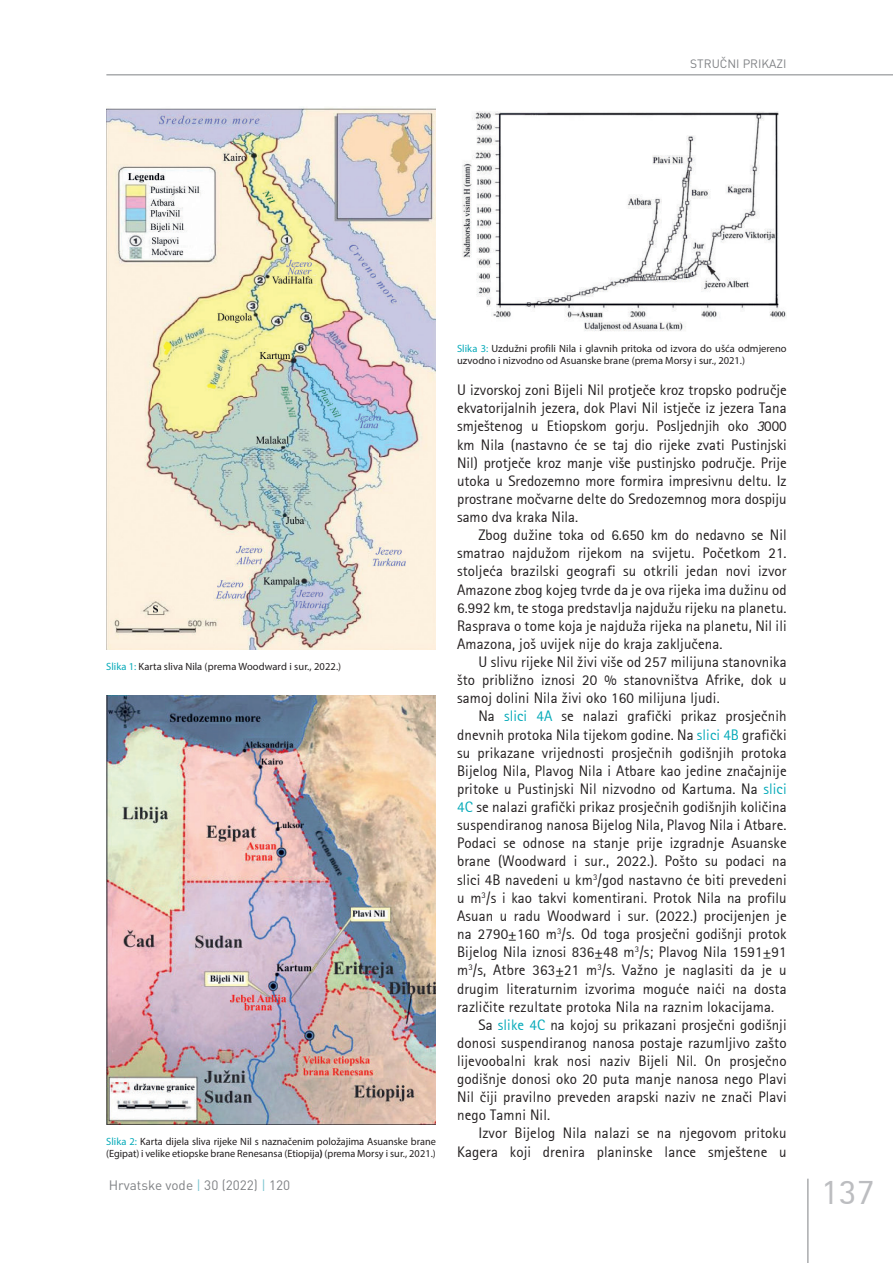
<style>
.page{position:relative;width:893px;height:1263px;background:#fff}
.page>*{position:absolute;margin:0;border:0;box-sizing:border-box;transform-origin:0 0}
.t1{font:36px "Agfa Rotis Sans Serif";color:#bcbdc0}
.t2{font:15px/18.1px "Agfa Rotis Sans Serif";letter-spacing:.01em;color:#231f20;text-align:justify}
.t3{font:13.5px "DIN Pro";color:#808285}
.t4{font:12px "DIN Pro";color:#808285}
.t5{font:10.5px/12px "Myriad Pro";color:#231f20}
.s1{color:#07aab9}
.s2{font-weight:700}
.s3{font-style:italic}
.s4{color:#7dc6d1}
</style>
<div class="page">
<hr style="left:808px;top:1179px;width:1px;height:84px;background:#808285">
<hr style="left:106px;top:75px;width:787px;height:1px;background:#808285">
<img style="left:106px;top:108px;width:330px;height:541px">
<img style="left:106px;top:695px;width:330px;height:429px">
<img style="left:462px;top:111px;width:325px;height:220px">
<p class="t4" style="left:690px;top:55px;width:98px">STRUČNI PRIKAZI</p>
<p class="t5" style="left:106px;top:660px;width:236px"><span class="s1">Slika 1:</span> Karta sliva Nila (prema Woodward i sur., 2022.)</p>
<p class="t5" style="left:106px;top:1135px;width:331px"><span class="s1">Slika 2:</span> Karta dijela sliva rijeke Nil s naznačenim položajima Asuanske brane (Egipat) i velike etiopske brane Renesansa (Etiopija<span class="s2">)</span> (prema Morsy i sur., 2021.)</p>
<p class="t5" style="left:457px;top:342px;width:331px"><span class="s1">Slika 3:</span> Uzdužni profili Nila i glavnih pritoka od izvora do ušća odmjereno uzvodno i nizvodno od Asuanske brane (prema Morsy i sur., 2021.)</p>
<p class="t2" style="left:457px;top:381px;width:331px">U izvorskoj zoni Bijeli Nil protječe kroz tropsko područje ekvatorijalnih jezera, dok Plavi Nil istječe iz jezera Tana smještenog u Etiopskom gorju. Posljednjih oko <span class="s3">3</span>000 km Nila (nastavno će se taj dio rijeke zvati Pustinjski Nil) protječe kroz manje više pustinjsko područje. Prije utoka u Sredozemno more formira impresivnu deltu. Iz prostrane močvarne delte do Sredozemnog mora dospiju samo dva kraka Nila.</p>
<p class="t2" style="left:457px;top:526px;width:331px;text-indent:21px">Zbog dužine toka od 6.650 km do nedavno se Nil smatrao najdužom rijekom na svijetu. Početkom 21. stoljeća brazilski geografi su otkrili jedan novi izvor Amazone zbog kojeg tvrde da je ova rijeka ima dužinu od 6.992 km, te stoga predstavlja najdužu rijeku na planetu.<br>Rasprava o tome koja je najduža rijeka na planetu, Nil ili Amazona, još uvijek nije do kraja zaključena.</p>
<p class="t2" style="left:457px;top:653px;width:331px;text-indent:21px">U slivu rijeke Nil živi više od 257 milijuna stanovnika što približno iznosi 20 % stanovništva Afrike, dok u samoj dolini Nila živi oko 160 milijuna ljudi.</p>
<p class="t2" style="left:478px;top:707px;width:310px">Na <span class="s1">slici 4A</span> se nalazi grafički prikaz prosječnih</p>
<p class="t2" style="left:457px;top:725px;width:331px">dnevnih protoka Nila tijekom godine. Na <span class="s1">slici 4B</span> grafički</p>
<p class="t2" style="left:457px;top:743px;width:331px">su prikazane vrijednosti prosječnih godišnjih protoka</p>
<p class="t2" style="left:457px;top:761px;width:331px">Bijelog Nila, Plavog Nila i Atbare kao jedine značajnije</p>
<p class="t2" style="left:457px;top:779px;width:331px">pritoke u Pustinjski Nil nizvodno od Kartuma. Na <span class="s1">slici</span></p>
<p class="t2" style="left:457px;top:798px;width:331px"><span class="s1">4C</span> se nalazi grafički prikaz prosječnih godišnjih količina</p>
<p class="t2" style="left:457px;top:816px;width:331px">suspendiranog nanosa Bijelog Nila, Plavog Nila i Atbare.</p>
<p class="t2" style="left:457px;top:834px;width:331px">Podaci se odnose na stanje prije izgradnje Asuanske</p>
<p class="t2" style="left:457px;top:852px;width:331px">brane (Woodward i sur., 2022.). Pošto su podaci na</p>
<p class="t2" style="left:457px;top:870px;width:331px">slici 4B navedeni u km<sup>3</sup>/god nastavno će biti prevedeni</p>
<p class="t2" style="left:457px;top:888px;width:331px">u m<sup>3</sup>/s i kao takvi komentirani. Protok Nila na profilu</p>
<p class="t2" style="left:457px;top:906px;width:331px">Asuan u radu Woodward i sur. (2022.) procijenjen je</p>
<p class="t2" style="left:457px;top:925px;width:331px">na 2790±160 m<sup>3</sup>/s. Od toga prosječni godišnji protok</p>
<p class="t2" style="left:457px;top:943px;width:331px">Bijelog Nila iznosi 836±48 m<sup>3</sup>/s; Plavog Nila 1591±91</p>
<p class="t2" style="left:457px;top:961px;width:331px">m<sup>3</sup>/s, Atbre 363±21 m<sup>3</sup>/s. Važno je naglasiti da je u</p>
<p class="t2" style="left:457px;top:979px;width:331px">drugim literaturnim izvorima moguće naići na dosta</p>
<p class="t2" style="left:457px;top:997px;width:319px">različite rezultate protoka Nila na raznim lokacijama.</p>
<p class="t2" style="left:478px;top:1015px;width:310px">Sa <span class="s1">slike 4C</span> na kojoj su prikazani prosječni godišnji</p>
<p class="t2" style="left:457px;top:1033px;width:331px">donosi suspendiranog nanosa postaje razumljivo zašto</p>
<p class="t2" style="left:457px;top:1051px;width:331px">lijevoobalni krak nosi naziv Bijeli Nil. On prosječno</p>
<p class="t2" style="left:457px;top:1070px;width:331px">godišnje donosi oko 20 puta manje nanosa nego Plavi</p>
<p class="t2" style="left:457px;top:1088px;width:331px">Nil čiji pravilno preveden arapski naziv ne znači Plavi</p>
<p class="t2" style="left:457px;top:1106px;width:95px">nego Tamni Nil.</p>
<p class="t2" style="left:478px;top:1124px;width:310px">Izvor Bijelog Nila nalazi se na njegovom pritoku</p>
<p class="t2" style="left:457px;top:1142px;width:331px">Kagera koji drenira planinske lance smještene u</p>
<p class="t3" style="left:109px;top:1176px;width:183px">Hrvatske vode <span class="s4">|</span> 30 (2022) <span class="s4">|</span> 120</p>
<h1 class="t1" style="left:821px;top:1170px;width:55px">137</h1>
</div>
